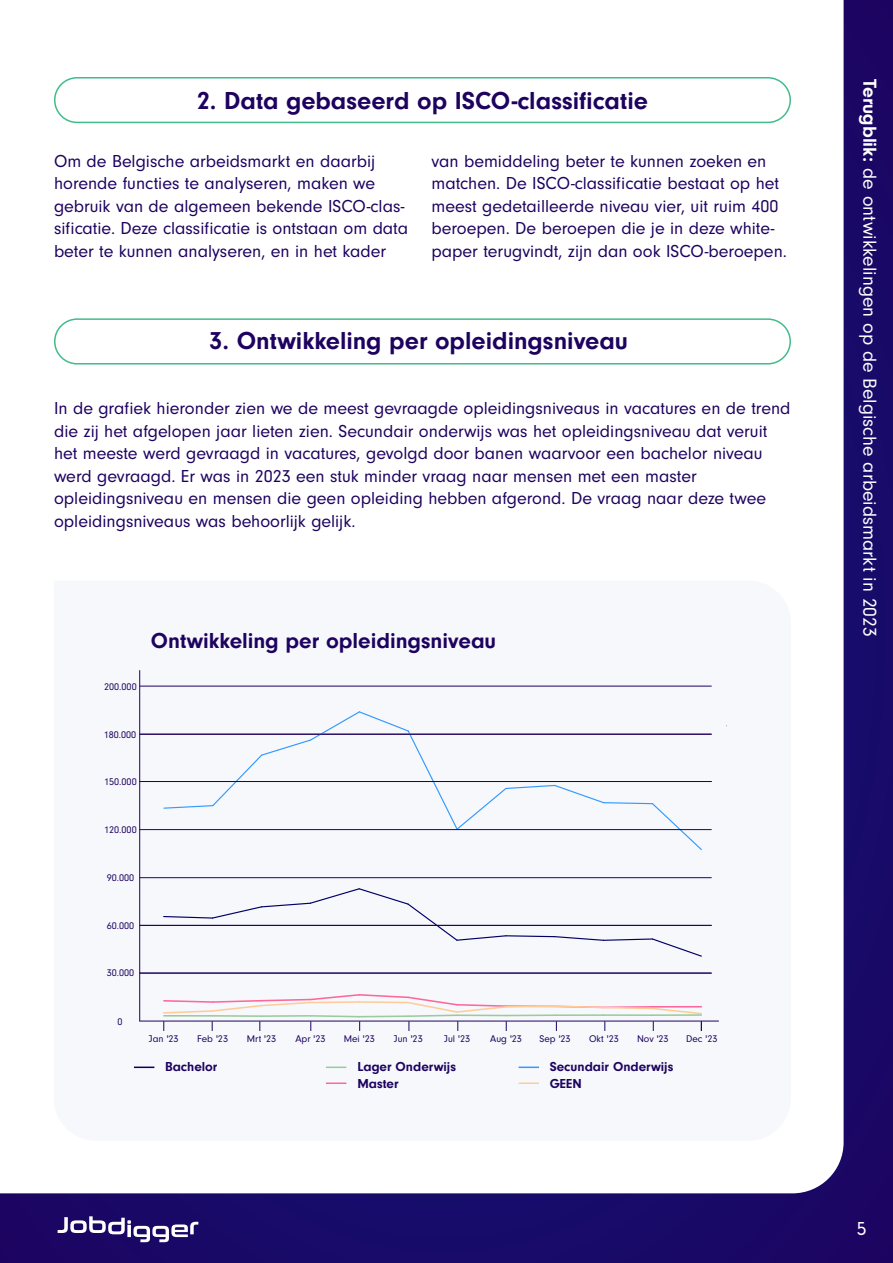
<style>
.page{position:relative;width:893px;height:1263px;background:#180a68}
.page>*{position:absolute;margin:0;border:0;box-sizing:border-box;transform-origin:0 0}
.t1{font:700 25.5px "Neuzeit Gro";color:#1e025f}
.t2{font:700 22.5px "Neuzeit Gro";color:#1e025f}
.t3{font:19.5px "Neuzeit Gro";color:#fff}
.t4{font:18px/22.5px "Neuzeit Gro";color:#1e025f}
.t5{font:700 13.5px/17.2px "Neuzeit Gro";color:#1e025f}
.t6{font:10.05px "Neuzeit Gro";color:#1e025f}
.s1{font-weight:700}
</style>
<div class="page">
<div style="left:0;top:0;width:844px;height:1193px;background:#fff"></div>
<svg style="left:58px;top:1216px;width:140px;height:26px"></svg>
<div style="left:55px;top:78px;width:735px;height:44px;background:#fff;border-radius:22px"></div>
<div style="left:54px;top:77px;width:737px;height:46px;border:2px solid #40bc8a;border-radius:22px"></div>
<div style="left:55px;top:319px;width:735px;height:45px;background:#fff;border-radius:22px"></div>
<div style="left:54px;top:318px;width:737px;height:46px;border:2px solid #40bc8a;border-radius:22px"></div>
<div style="left:54px;top:580px;width:737px;height:561px;background:#f6f8fc"></div>
<hr style="left:140px;top:1021px;width:579px;height:1px;background:#1e025f">
<hr style="left:139px;top:670px;width:1px;height:351px;background:#1e025f">
<div style="left:163px;top:710px;width:540px;height:141px;background:#f6f8fc"></div>
<div style="left:162px;top:887px;width:541px;height:71px;background:#f6f8fc"></div>
<hr style="left:140px;top:925px;width:572px;height:1px;background:#1e025f">
<hr style="left:140px;top:829px;width:572px;height:1px;background:#1e025f">
<hr style="left:140px;top:734px;width:572px;height:1px;background:#1e025f">
<hr style="left:140px;top:781px;width:572px;height:1px;background:#1e025f">
<hr style="left:140px;top:877px;width:572px;height:1px;background:#1e025f">
<hr style="left:140px;top:973px;width:572px;height:1px;background:#1e025f">
<hr style="left:140px;top:686px;width:572px;height:1px;background:#1e025f">
<svg style="left:162px;top:993px;width:541px;height:38px"></svg>
<hr style="left:134px;top:1066px;width:20px;height:2px;background:#006">
<hr style="left:326px;top:1066px;width:20px;height:2px;background:#9c9">
<hr style="left:326px;top:1082px;width:20px;height:2px;background:#f69">
<hr style="left:519px;top:1066px;width:20px;height:2px;background:#39f">
<hr style="left:519px;top:1082px;width:20px;height:2px;background:#fc9">
<h1 class="t1" style="left:197px;top:87px;width:452px">2. Data gebaseerd op ISCO-classificatie</h1>
<p class="t4" style="left:54px;top:150px;width:356px">Om de Belgische arbeidsmarkt en daarbij horende functies te analyseren, maken we gebruik van de algemeen bekende ISCO-clas&shy;sificatie. Deze classificatie is ontstaan om data beter te kunnen analyseren, en in het kader</p>
<p class="t4" style="left:431px;top:150px;width:357px">van bemiddeling beter te kunnen zoeken en matchen. De ISCO-classificatie bestaat op het meest gedetailleerde niveau vier, uit ruim 400 beroepen. De beroepen die je in deze white&shy;paper terugvindt, zijn dan ook ISCO-beroepen.</p>
<h1 class="t1" style="left:210px;top:327px;width:420px">3. Ontwikkeling per opleidingsniveau</h1>
<p class="t4" style="left:54px;top:397px;width:738px">In de grafiek hieronder zien we de meest gevraagde opleidingsniveaus in vacatures en de trend die zij het afgelopen jaar lieten zien. Secundair onderwijs was het opleidingsniveau dat veruit het meeste werd gevraagd in vacatures, gevolgd door banen waarvoor een bachelor niveau werd gevraagd. Er was in 2023 een stuk minder vraag naar mensen met een master opleidingsniveau en mensen die geen opleiding hebben afgerond. De vraag naar deze twee opleidingsniveaus was behoorlijk gelijk.</p>
<p class="t6" style="left:104px;top:681px;width:34px">200.000</p>
<p class="t2" style="left:151px;top:628px;width:347px">Ontwikkeling per opleidingsniveau</p>
<p class="t6" style="left:104px;top:729px;width:34px">180.000</p>
<p class="t6" style="left:104px;top:776px;width:34px">150.000</p>
<p class="t6" style="left:104px;top:824px;width:34px">120.000</p>
<p class="t6" style="left:107px;top:872px;width:29px">90.000</p>
<p class="t6" style="left:107px;top:920px;width:29px">60.000</p>
<p class="t6" style="left:107px;top:967px;width:29px">30.000</p>
<p class="t6" style="left:118px;top:1016px;width:7px">0</p>
<p class="t6" style="left:149px;top:1033px;width:31px">Jan '23</p>
<p class="t6" style="left:197px;top:1033px;width:32px">Feb '23</p>
<p class="t6" style="left:247px;top:1033px;width:31px">Mrt '23</p>
<p class="t6" style="left:295px;top:1033px;width:32px">Apr '23</p>
<p class="t6" style="left:344px;top:1033px;width:33px">Mei '23</p>
<p class="t6" style="left:394px;top:1033px;width:30px">Jun '23</p>
<p class="t6" style="left:444px;top:1033px;width:27px">Jul '23</p>
<p class="t6" style="left:490px;top:1033px;width:33px">Aug '23</p>
<p class="t6" style="left:539px;top:1033px;width:33px">Sep '23</p>
<p class="t6" style="left:589px;top:1033px;width:31px">Okt '23</p>
<p class="t6" style="left:637px;top:1033px;width:33px">Nov '23</p>
<p class="t6" style="left:686px;top:1033px;width:33px">Dec '23</p>
<p class="t5" style="left:165px;top:1058px;width:54px">Bachelor</p>
<p class="t5" style="left:357px;top:1058px;width:100px">Lager Onderwijs<br>Master</p>
<p class="t5" style="left:550px;top:1058px;width:125px">Secundair Onderwijs<br>GEEN</p>
<p class="t3" style="left:880px;top:79px;width:560px;rotate:90deg"><span class="s1">Terugblik:</span> de ontwikkelingen op de Belgische arbeidsmarkt in 2023</p>
<p class="t3" style="left:857px;top:1218px;width:11px">5</p>
</div>
